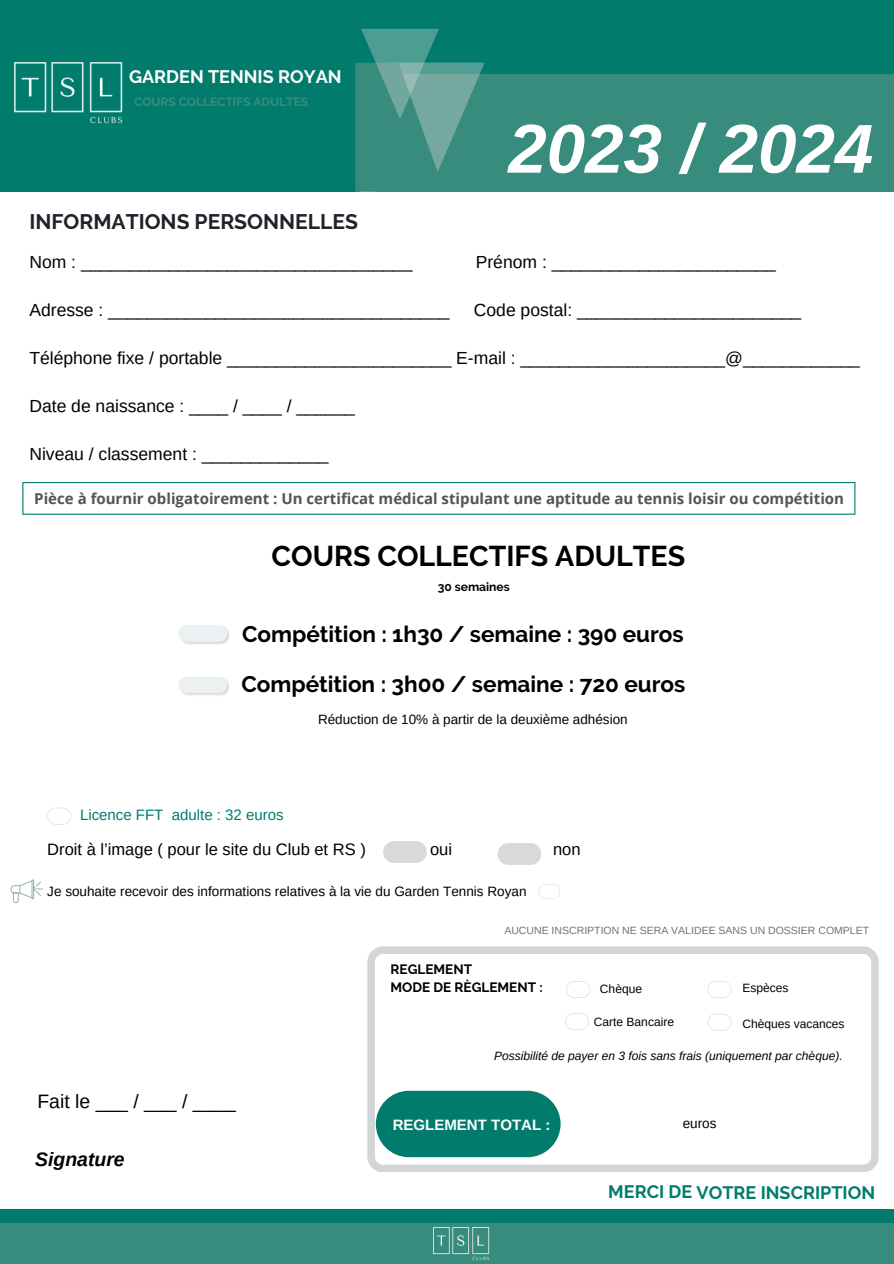
<style>
.page{position:relative;width:894px;height:1264px;background:#fff}
.page>*{position:absolute;margin:0;border:0;box-sizing:border-box;transform-origin:0 0}
.t1{font:italic 700 69px "Arimo";color:#fff}
.t2{font:700 28.5px "Raleway";color:#000}
.t3{font:700 22.5px "Raleway";color:#000}
.t4{font:700 21px "Raleway";color:#1e232b}
.t5{font:19.35px "Arimo";color:#000}
.t6{font:italic 700 19.35px "Arimo";color:#000}
.t7{font:700 18px "Raleway";color:#017c6c}
.t8{font:700 18px "Raleway";color:#fff}
.t9{font:17.55px "Arimo";color:#000}
.t10{font:16.5px "Arimo";color:#000}
.t11{font:700 15px "Open Sans";color:#545454}
.t12{font:15px "Arimo";color:#017c6c}
.t13{font:700 15px "Arimo";color:#fff}
.t14{font:13.5px "Arimo";color:#000}
.t15{font:700 13.5px "Raleway";color:#000}
.t16{font:italic 12px "Arimo";color:#000}
.t17{font:12px "Arimo";color:#000}
.t18{font:700 12px "Raleway";color:#388c7d}
.t19{font:700 12px "Raleway";color:#000}
.t20{font:10.5px "Arimo";color:#737373}
</style>
<div class="page">
<div style="left:0;top:1209px;width:893px;height:25px;background:#017c6c"></div>
<div style="left:0;top:1223px;width:893px;height:40px;background:#388c7d"></div>
<div style="left:0;top:0;width:893px;height:189px;background:#017c6c"></div>
<div style="left:375px;top:74px;width:518px;height:118px;background:#388c7d"></div>
<div style="left:0;top:63px;width:359px;height:128px;background:#017c6c"></div>
<svg style="left:355px;top:29px;width:129px;height:163px"></svg>
<svg style="left:22px;top:482px;width:833px;height:33px"></svg>
<img style="left:15px;top:63px;width:108px;height:61px">
<div style="left:497px;top:843px;width:44px;height:21px;background:#d9d9d9;border-radius:11px"></div>
<div style="left:383px;top:841px;width:44px;height:22px;background:#d9d9d9;border-radius:11px"></div>
<svg style="left:367px;top:946px;width:511px;height:225px"></svg>
<img style="left:179px;top:625px;width:51px;height:20px">
<img style="left:179px;top:677px;width:51px;height:19px">
<svg style="left:538px;top:884px;width:22px;height:14px"></svg>
<svg style="left:11px;top:879px;width:32px;height:24px"></svg>
<svg style="left:707px;top:981px;width:24px;height:16px"></svg>
<img style="left:433px;top:1227px;width:56px;height:33px">
<svg style="left:566px;top:981px;width:24px;height:16px"></svg>
<svg style="left:565px;top:1013px;width:23px;height:16px"></svg>
<svg style="left:707px;top:1013px;width:24px;height:17px"></svg>
<svg style="left:47px;top:807px;width:24px;height:17px"></svg>
<p class="t8" style="left:129px;top:66px;width:214px">GARDEN TENNIS ROYAN</p>
<p class="t18" style="left:134px;top:94px;width:176px">COURS COLLECTIFS ADULTES</p>
<p class="t1" style="left:508px;top:110px;width:366px">2023 / 2024</p>
<p class="t4" style="left:29px;top:209px;width:330px">INFORMATIONS PERSONNELLES</p>
<p class="t9" style="left:29px;top:252px;width:384px">Nom : __________________________________</p>
<p class="t9" style="left:475px;top:252px;width:301px">Prénom : _______________________</p>
<p class="t9" style="left:29px;top:300px;width:421px">Adresse : ___________________________________</p>
<p class="t9" style="left:473px;top:300px;width:329px">Code postal: _______________________</p>
<p class="t9" style="left:29px;top:348px;width:831px">Téléphone fixe / portable _______________________ E-mail : _____________________@____________</p>
<p class="t9" style="left:29px;top:396px;width:327px">Date de naissance : ____ / ____ / ______</p>
<p class="t9" style="left:29px;top:444px;width:300px">Niveau / classement : _____________</p>
<p class="t11" style="left:34px;top:488px;width:811px">Pièce à fournir obligatoirement : Un certificat médical stipulant une aptitude au tennis loisir ou compétition</p>
<p class="t2" style="left:271px;top:539px;width:415px">COURS COLLECTIFS ADULTES</p>
<p class="t19" style="left:437px;top:580px;width:73px">30 semaines</p>
<p class="t3" style="left:242px;top:621px;width:443px">Compétition : 1h30 / semaine : 390 euros</p>
<p class="t3" style="left:241px;top:671px;width:445px">Compétition : 3h00 / semaine : 720 euros</p>
<p class="t14" style="left:318px;top:711px;width:311px">Réduction de 10% à partir de la deuxième adhésion</p>
<p class="t12" style="left:80px;top:806px;width:205px">Licence FFT adulte : 32 euros</p>
<p class="t10" style="left:47px;top:840px;width:320px">Droit à l’image ( pour le site du Club et RS )</p>
<p class="t10" style="left:430px;top:840px;width:24px">oui</p>
<p class="t10" style="left:553px;top:840px;width:29px">non</p>
<p class="t14" style="left:47px;top:883px;width:480px">Je souhaite recevoir des informations relatives à la vie du Garden Tennis Royan</p>
<p class="t20" style="left:504px;top:924px;width:366px">AUCUNE INSCRIPTION NE SERA VALIDEE SANS UN DOSSIER COMPLET</p>
<p class="t5" style="left:37px;top:1090px;width:200px">Fait le ___ / ___ / ____</p>
<p class="t6" style="left:35px;top:1147px;width:91px">Signature</p>
<p class="t15" style="left:390px;top:960px;width:83px">REGLEMENT</p>
<p class="t15" style="left:390px;top:978px;width:153px">MODE DE RÈGLEMENT :</p>
<p class="t17" style="left:599px;top:982px;width:44px">Chèque</p>
<p class="t17" style="left:742px;top:981px;width:48px">Espèces</p>
<p class="t17" style="left:593px;top:1015px;width:82px">Carte Bancaire</p>
<p class="t17" style="left:742px;top:1016px;width:104px">Chèques vacances</p>
<p class="t16" style="left:494px;top:1049px;width:350px">Possibilité de payer en 3 fois sans frais (uniquement par chèque).</p>
<p class="t13" style="left:392px;top:1116px;width:159px">REGLEMENT TOTAL :</p>
<p class="t14" style="left:682px;top:1116px;width:35px">euros</p>
<p class="t7" style="left:608px;top:1181px;width:268px">MERCI DE VOTRE INSCRIPTION</p>
</div>
